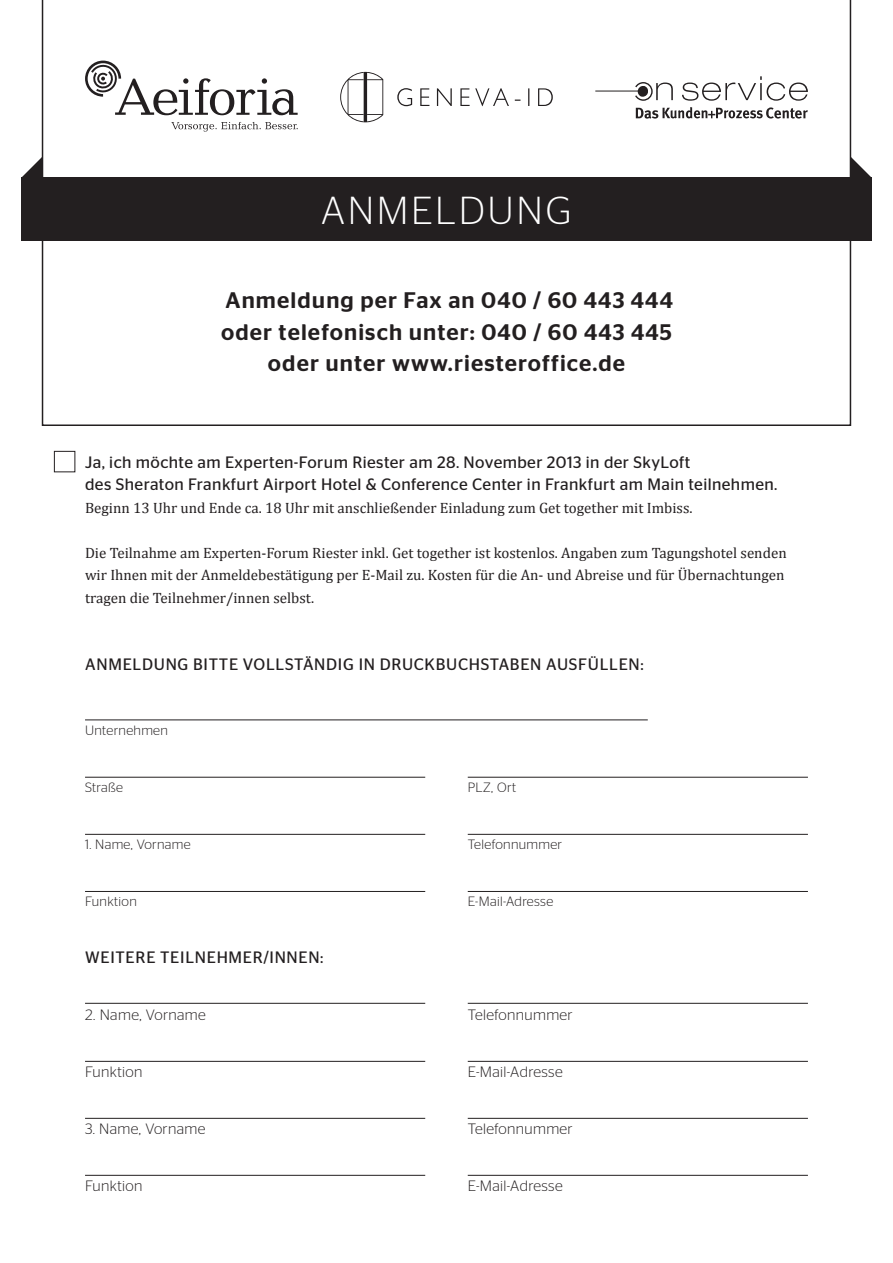
<style>
.page{position:relative;width:893px;height:1263px;background:#fff}
.page>*{position:absolute;margin:0;border:0;box-sizing:border-box;transform-origin:0 0}
.t1{font:300 39px "Stag Sans";letter-spacing:.07em;color:#fff}
.t2{font:500 22.5px/31.5px "Stag Sans";letter-spacing:.05em;color:#231f20;text-align:center}
.t3{font:16.5px/22.5px "Stag Sans";letter-spacing:.03em;color:#231f20}
.t4{font:15px/22.5px "Cambria";color:#231f20}
.t5{font:300 15px "Stag Sans";letter-spacing:.025em;color:#231f20}
.t6{font:300 13.5px "Stag Sans";letter-spacing:.025em;color:#231f20}
</style>
<div class="page">
<svg style="left:42px;top:0;width:809px;height:426px"></svg>
<svg style="left:171px;top:122px;width:127px;height:10px"></svg>
<svg style="left:85px;top:61px;width:213px;height:54px"></svg>
<svg style="left:397px;top:88px;width:15px;height:18px"></svg>
<svg style="left:420px;top:88px;width:9px;height:18px"></svg>
<svg style="left:437px;top:88px;width:15px;height:18px"></svg>
<svg style="left:460px;top:88px;width:49px;height:18px"></svg>
<svg style="left:515px;top:88px;width:38px;height:18px"></svg>
<svg style="left:340px;top:72px;width:43px;height:50px"></svg>
<hr style="left:595px;top:91px;width:44px;height:1px;background:#231f20">
<svg style="left:682px;top:76px;width:126px;height:25px"></svg>
<svg style="left:635px;top:82px;width:38px;height:19px"></svg>
<svg style="left:636px;top:107px;width:172px;height:12px"></svg>
<div style="left:21px;top:178px;width:851px;height:63px;background:#231f20"></div>
<svg style="left:21px;top:156px;width:22px;height:22px"></svg>
<svg style="left:850px;top:156px;width:22px;height:22px"></svg>
<div style="left:54px;top:451px;width:21px;height:21px;border:1px solid #231f20"></div>
<hr style="left:85px;top:719px;width:563px;height:1px;background:#231f20">
<hr style="left:85px;top:777px;width:340px;height:1px;background:#231f20">
<hr style="left:85px;top:834px;width:340px;height:1px;background:#231f20">
<hr style="left:85px;top:891px;width:340px;height:1px;background:#231f20">
<hr style="left:85px;top:1003px;width:340px;height:1px;background:#231f20">
<hr style="left:85px;top:1061px;width:340px;height:1px;background:#231f20">
<hr style="left:85px;top:1175px;width:340px;height:1px;background:#231f20">
<hr style="left:85px;top:1118px;width:340px;height:1px;background:#231f20">
<hr style="left:468px;top:777px;width:340px;height:1px;background:#231f20">
<hr style="left:468px;top:834px;width:340px;height:1px;background:#231f20">
<hr style="left:468px;top:891px;width:340px;height:1px;background:#231f20">
<hr style="left:468px;top:1003px;width:340px;height:1px;background:#231f20">
<hr style="left:468px;top:1061px;width:340px;height:1px;background:#231f20">
<hr style="left:468px;top:1175px;width:340px;height:1px;background:#231f20">
<hr style="left:468px;top:1118px;width:340px;height:1px;background:#231f20">
<h1 class="t1" style="left:321px;top:189px;width:252px">ANM ELDU NG</h1>
<h2 class="t2" style="left:221px;top:285px;width:453px">Anmeldung per Fax an 040 / 60 443 444 oder telefonisch unter: 040 / 60 443 445 oder unter www.riesteroffice.de</h2>
<p class="t3" style="left:85px;top:451px;width:694px">Ja, ich möchte am Experten-Forum Riester am 28. November 2013 in der SkyLoft<br>des Sheraton Frankfurt Airport Hotel &amp; Conference Center in Frankfurt am Main teilnehmen.</p>
<p class="t4" style="left:85px;top:496px;width:609px">Beginn 13 Uhr und Ende ca. 18 Uhr mit anschließender Einladung zum Get together mit Imbiss.</p>
<p class="t4" style="left:85px;top:541px;width:703px">Die Teilnahme am Experten-Forum Riester inkl. Get together ist kostenlos. Angaben zum Tagungshotel senden wir Ihnen mit der Anmeldebestätigung per E-Mail zu. Kosten für die An- und Abreise und für Übernachtungen tragen die Teilnehmer/innen selbst.</p>
<p class="t3" style="left:85px;top:653px;width:69px">Anmeldung</p>
<p class="t3" style="left:193px;top:653px;width:243px">bitte vollständig in Druckbu</p>
<p class="t3" style="left:458px;top:653px;width:100px">chstaben aus</p>
<p class="t3" style="left:578px;top:653px;width:67px">füllen:</p>
<p class="t6" style="left:85px;top:723px;width:84px">U nternehmen</p>
<p class="t6" style="left:85px;top:780px;width:40px">Straße</p>
<p class="t6" style="left:468px;top:780px;width:50px">P LZ, Ort</p>
<p class="t6" style="left:85px;top:837px;width:107px">1. Name, Vorname</p>
<p class="t6" style="left:468px;top:837px;width:96px">Telefonnummer</p>
<p class="t6" style="left:85px;top:894px;width:53px">Funktion</p>
<p class="t6" style="left:468px;top:894px;width:87px">E-M ail-Adresse</p>
<p class="t3" style="left:85px;top:946px;width:240px">weitere Teilnehmer/inn en:</p>
<p class="t5" style="left:85px;top:1006px;width:122px">2. Name, Vorname</p>
<p class="t5" style="left:468px;top:1006px;width:107px">Telefonnummer</p>
<p class="t5" style="left:85px;top:1063px;width:59px">Funktion</p>
<p class="t5" style="left:468px;top:1063px;width:96px">E-M ail-Adresse</p>
<p class="t5" style="left:85px;top:1120px;width:122px">3. Name, Vorname</p>
<p class="t5" style="left:468px;top:1120px;width:107px">Telefonnummer</p>
<p class="t5" style="left:85px;top:1177px;width:59px">Funktion</p>
<p class="t5" style="left:468px;top:1177px;width:96px">E-M ail-Adresse</p>
</div>
